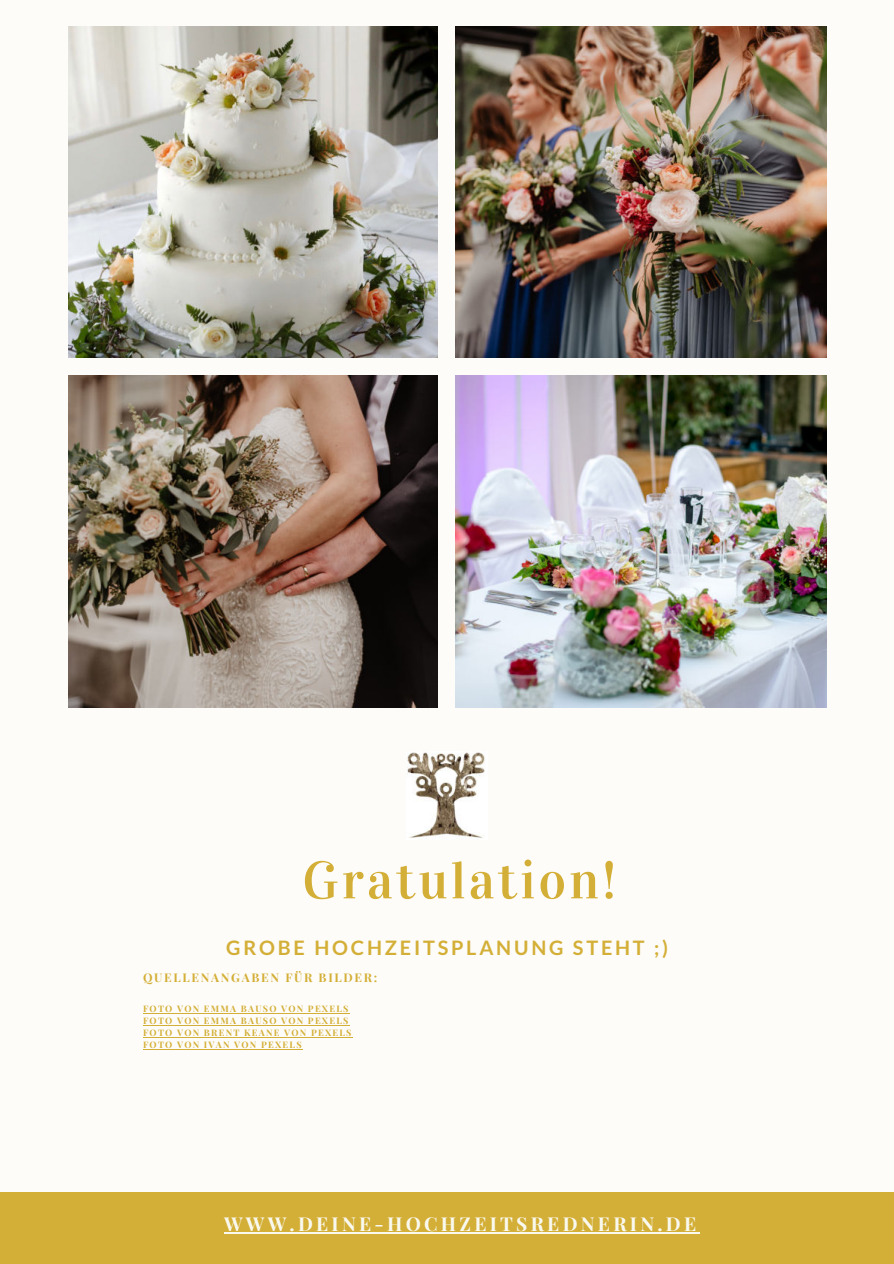
<style>
.page{position:relative;width:894px;height:1264px;background:#fff}
.page>*{position:absolute;margin:0;border:0;box-sizing:border-box;transform-origin:0 0}
.t1{font:52.5px "Vidaloka";letter-spacing:.06em;color:#d4af37}
.t2{font:700 19.8px "Lato";letter-spacing:.14em;color:#d4af37}
.t3{font:700 19.2px "Playfair Display";letter-spacing:.17em;color:#f9f9ef}
.t4{font:700 12px "Playfair Display";letter-spacing:.14em;color:#d4af37}
.t5{font:700 9px/12px "Playfair Display";letter-spacing:.14em;color:#d4af37}
</style>
<div class="page">
<div style="left:0;top:0;width:893px;height:1263px;background:#fdfcf9"></div>
<div style="left:0;top:1191px;width:893px;height:72px;background:#d4af37"></div>
<hr style="left:224px;top:1231px;width:475px;height:2px;background:#f9f9ef">
<img style="left:68px;top:27px;width:369px;height:331px">
<img style="left:455px;top:27px;width:371px;height:331px">
<img style="left:68px;top:376px;width:369px;height:331px">
<img style="left:455px;top:376px;width:371px;height:331px">
<img style="left:407px;top:752px;width:78px;height:86px">
<hr style="left:143px;top:1012px;width:206px;height:1px;background:#d4af37">
<hr style="left:143px;top:1024px;width:206px;height:1px;background:#d4af37">
<hr style="left:143px;top:1036px;width:210px;height:1px;background:#d4af37">
<hr style="left:143px;top:1048px;width:160px;height:1px;background:#d4af37">
<h1 class="t1" style="left:302px;top:849px;width:315px">Gratulation!</h1>
<h2 class="t2" style="left:226px;top:936px;width:443px">GROBE HOCHZEITSPLANUNG STEHT ;)</h2>
<h3 class="t4" style="left:143px;top:968px;width:236px">QUELLENANGABEN FÜR BILDER:</h3>
<p class="t5" style="left:143px;top:1002px;width:210px">FOTO VON EMMA BAUSO VON PEXELS<br>FOTO VON EMMA BAUSO VON PEXELS<br>FOTO VON BRENT KEANE VON PEXELS<br>FOTO VON IVAN VON PEXELS</p>
<h3 class="t3" style="left:224px;top:1208px;width:473px">WWW.DEINE-HOCHZEITSREDNERIN.DE</h3>
</div>
